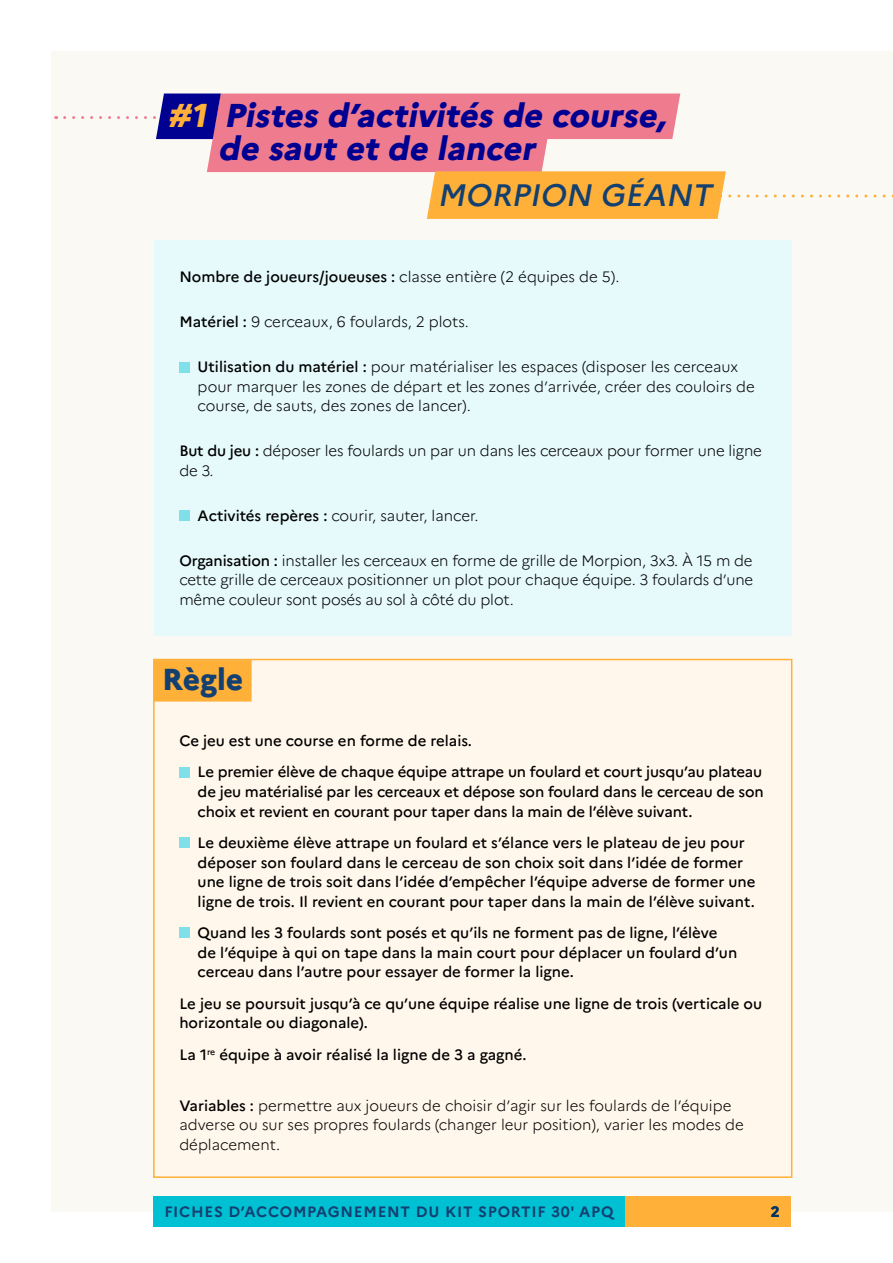
<style>
.page{position:relative;width:893px;height:1263px;background:#fff}
.page>*{position:absolute;margin:0;border:0;box-sizing:border-box;transform-origin:0 0}
.t1{font:italic 800 33px/33px "Marianne";color:#000091}
.t2{font:italic 500 31.05px "Marianne";color:#134070}
.t3{font:800 30.3px "Marianne";color:#134070}
.t4{font:500 15px/19.5px "Marianne";color:#000}
.t5{font:300 15px/19.5px "Marianne";color:#000}
.t6{font:700 15px "Marianne";letter-spacing:.05em;color:#134070}
.t7{font:800 15px "Marianne";color:#036}
.s1{color:#ffb039}
.s2{font-weight:500}
</style>
<div class="page">
<div style="left:51px;top:51px;width:842px;height:1161px;background:#fbf9f3"></div>
<div style="left:153px;top:1197px;width:495px;height:30px;background:#00c1d4"></div>
<div style="left:625px;top:1197px;width:166px;height:30px;background:#ffb039"></div>
<svg style="left:722px;top:195px;width:171px;height:3px"></svg>
<div style="left:217px;top:94px;width:459px;height:45px;background:#ef7c8e"></div>
<div style="left:211px;top:127px;width:335px;height:45px;background:#ef7c8e"></div>
<div style="left:431px;top:171px;width:291px;height:48px;background:#ffb039"></div>
<svg style="left:65px;top:116px;width:95px;height:3px"></svg>
<div style="left:154px;top:240px;width:638px;height:396px;background:#e6f9fb"></div>
<div style="left:153px;top:659px;width:639px;height:519px;background:#fff7eb;border:2px solid #ffb039"></div>
<div style="left:179px;top:362px;width:11px;height:10px;background:#80e0ea"></div>
<div style="left:179px;top:511px;width:11px;height:10px;background:#80e0ea"></div>
<div style="left:179px;top:767px;width:11px;height:10px;background:#80e0ea"></div>
<div style="left:179px;top:838px;width:11px;height:10px;background:#80e0ea"></div>
<div style="left:179px;top:928px;width:11px;height:10px;background:#80e0ea"></div>
<div style="left:154px;top:660px;width:98px;height:41px;background:#ffb039"></div>
<div style="left:160px;top:94px;width:57px;height:45px;background:#000091"></div>
<h1 class="t1" style="left:218px;top:102px;width:455px;text-indent:-51px"><span class="s1">#1</span> Pistes d’activités de course, de saut et de lancer</h1>
<h2 class="t2" style="left:437px;top:178px;width:282px">MORPION GÉANT</h2>
<p class="t5" style="left:179px;top:268px;width:442px"><span class="s2">Nombre de joueurs/joueuses :</span> classe entière (2 équipes de 5).</p>
<p class="t5" style="left:179px;top:313px;width:291px"><span class="s2">Matériel :</span> 9 cerceaux, 6 foulards, 2 plots.</p>
<p class="t5" style="left:198px;top:358px;width:559px"><span class="s2">Utilisation du matériel :</span> pour matérialiser les espaces (disposer les cerceaux pour marquer les zones de départ et les zones d’arrivée, créer des couloirs de course, de sauts, des zones de lancer).</p>
<p class="t5" style="left:179px;top:442px;width:584px"><span class="s2">But du jeu :</span> déposer les foulards un par un dans les cerceaux pour former une ligne de 3.</p>
<p class="t5" style="left:198px;top:506px;width:282px"><span class="s2">Activités repères :</span> courir, sauter, lancer.</p>
<p class="t5" style="left:179px;top:551px;width:576px;text-align:justify"><span class="s2">Organisation :</span> installer les cerceaux en forme de grille de Morpion, 3x3. À 15 m de cette grille de cerceaux positionner un plot pour chaque équipe. 3 foulards d’une même couleur sont posés au sol à côté du plot.</p>
<h3 class="t3" style="left:162px;top:667px;width:83px">Règle</h3>
<p class="t4" style="left:198px;top:725px;width:566px;line-height:31.5px;text-indent:-18px">Ce jeu est une course en forme de relais.<br>Le premier élève de chaque équipe attrape un foulard et court jusqu’au plateau</p>
<p class="t4" style="left:198px;top:782px;width:568px">de jeu matérialisé par les cerceaux et dépose son foulard dans le cerceau de son choix et revient en courant pour taper dans la main de l’élève suivant.</p>
<p class="t4" style="left:198px;top:833px;width:559px">Le deuxième élève attrape un foulard et s’élance vers le plateau de jeu pour déposer son foulard dans le cerceau de son choix soit dans l’idée de former une ligne de trois soit dans l’idée d’empêcher l’équipe adverse de former une ligne de trois. Il revient en courant pour taper dans la main de l’élève suivant.</p>
<p class="t4" style="left:198px;top:923px;width:541px">Quand les 3 foulards sont posés et qu’ils ne forment pas de ligne, l’élève de l’équipe à qui on tape dans la main court pour déplacer un foulard d’un cerceau dans l’autre pour essayer de former la ligne.</p>
<p class="t4" style="left:179px;top:994px;width:584px">Le jeu se poursuit jusqu’à ce qu’une équipe réalise une ligne de trois (verticale ou horizontale ou diagonale).</p>
<p class="t4" style="left:179px;top:1045px;width:349px">La 1<sup>re</sup> équipe à avoir réalisé la ligne de 3 a gagné.</p>
<p class="t5" style="left:179px;top:1096px;width:566px"><span class="s2">Variables :</span> permettre aux joueurs de choisir d’agir sur les foulards de l’équipe adverse ou sur ses propres foulards (changer leur position), varier les modes de déplacement.</p>
<p class="t6" style="left:164px;top:1206px;width:451px">FICHES D’ACCOMPAGNEMENT DU KIT SPORTIF 30' APQ</p>
<p class="t7" style="left:771px;top:1205px;width:10px">2</p>
</div>
